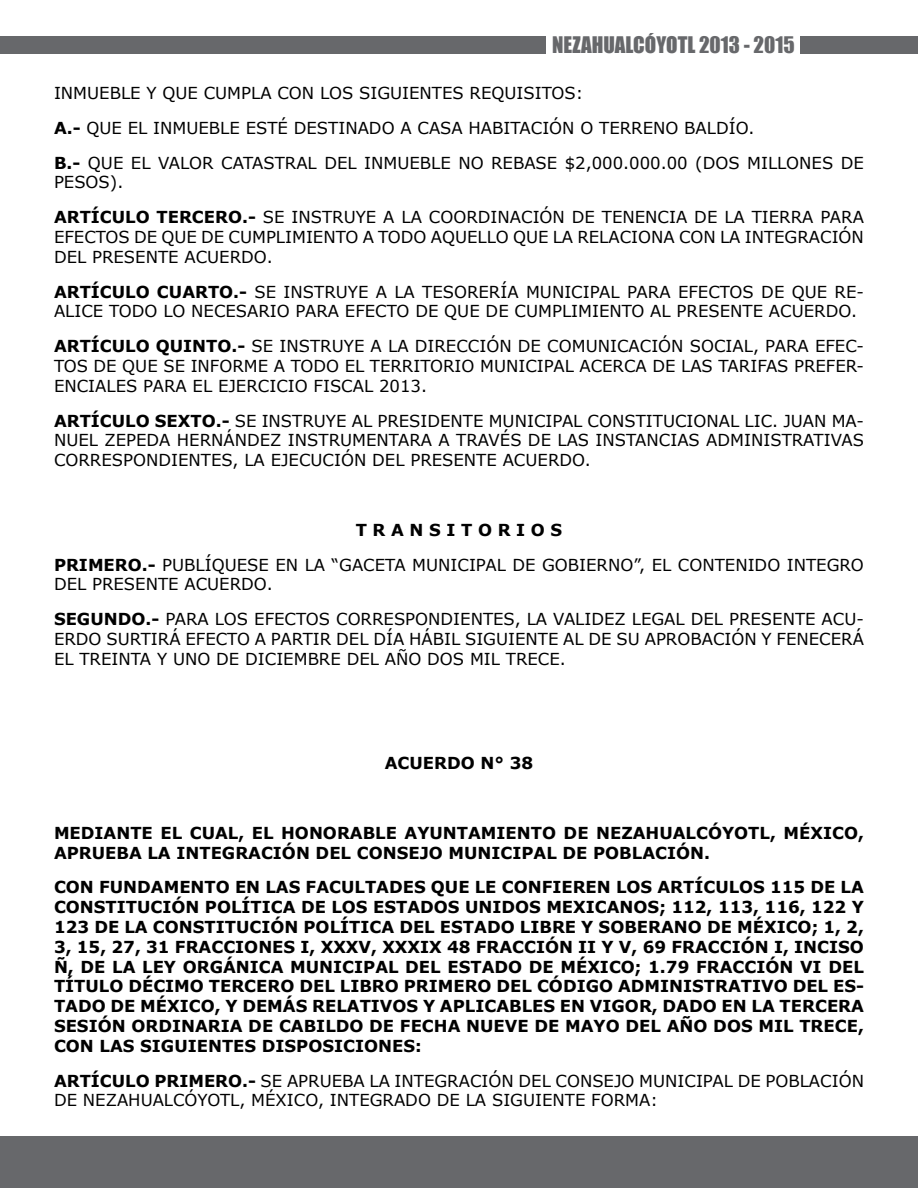
<style>
.page{position:relative;width:918px;height:1188px;background:#fff}
.page>*{position:absolute;margin:0;border:0;box-sizing:border-box;transform-origin:0 0}
.t1{font:21px "Impact";color:#67686b}
.t2{font:16.5px/19.8px "Verdana";color:#000}
.t3{font:700 16.5px/19.8px "Verdana";color:#000}
.s1{font-weight:700}
</style>
<div class="page">
<div style="left:0;top:1136px;width:918px;height:52px;background:#67686b"></div>
<div style="left:800px;top:36px;width:118px;height:18px;background:#67686b"></div>
<div style="left:0;top:36px;width:546px;height:18px;background:#67686b"></div>
<p class="t1" style="left:552px;top:28px;width:244px">NEZAHUALCÓYOTL 2013 - 2015</p>
<p class="t2" style="left:54px;top:75px;width:812px;line-height:34.8px">INMUEBLE Y QUE CUMPLA CON LOS SIGUIENTES REQUISITOS:<br><span class="s1">A.-</span> QUE EL INMUEBLE ESTÉ DESTINADO A CASA HABITACIÓN O TERRENO BALDÍO.<br><span class="s1">B.-</span> QUE EL VALOR CATASTRAL DEL INMUEBLE NO REBASE $2,000.000.00 (DOS MILLONES DE</p>
<p class="t2" style="left:54px;top:165px;width:812px;line-height:34.8px">PESOS).<br><span class="s1">ARTÍCULO TERCERO.-</span> SE INSTRUYE A LA COORDINACIÓN DE TENENCIA DE LA TIERRA PARA</p>
<p class="t2" style="left:54px;top:227px;width:811px">EFECTOS DE QUE DE CUMPLIMIENTO A TODO AQUELLO QUE LA RELACIONA CON LA INTEGRACIÓN<br>DEL PRESENTE ACUERDO.</p>
<p class="t2" style="left:54px;top:282px;width:812px"><span class="s1">ARTÍCULO CUARTO.-</span> SE INSTRUYE A LA TESORERÍA MUNICIPAL PARA EFECTOS DE QUE RE-<br>ALICE TODO LO NECESARIO PARA EFECTO DE QUE DE CUMPLIMIENTO AL PRESENTE ACUERDO.</p>
<p class="t2" style="left:54px;top:336px;width:812px;text-align:justify"><span class="s1">ARTÍCULO QUINTO.-</span> SE INSTRUYE A LA DIRECCIÓN DE COMUNICACIÓN SOCIAL, PARA EFEC-TOS DE QUE SE INFORME A TODO EL TERRITORIO MUNICIPAL ACERCA DE LAS TARIFAS PREFER-ENCIALES PARA EL EJERCICIO FISCAL 2013.</p>
<p class="t2" style="left:54px;top:411px;width:812px;text-align:justify"><span class="s1">ARTÍCULO SEXTO.-</span> SE INSTRUYE AL PRESIDENTE MUNICIPAL CONSTITUCIONAL LIC. JUAN MA-NUEL ZEPEDA HERNÁNDEZ INSTRUMENTARA A TRAVÉS DE LAS INSTANCIAS ADMINISTRATIVAS CORRESPONDIENTES, LA EJECUCIÓN DEL PRESENTE ACUERDO.</p>
<p class="t2" style="left:54px;top:512px;width:811px;line-height:34.8px;text-align:center"><span class="s1">T R A N S I T O R I O S<br>PRIMERO.-</span> PUBLÍQUESE EN LA “GACETA MUNICIPAL DE GOBIERNO”, EL CONTENIDO INTEGRO</p>
<p class="t2" style="left:54px;top:567px;width:812px;line-height:34.8px">DEL PRESENTE ACUERDO.<br><span class="s1">SEGUNDO.-</span> PARA LOS EFECTOS CORRESPONDIENTES, LA VALIDEZ LEGAL DEL PRESENTE ACU-</p>
<p class="t2" style="left:54px;top:629px;width:811px">ERDO SURTIRÁ EFECTO A PARTIR DEL DÍA HÁBIL SIGUIENTE AL DE SU APROBACIÓN Y FENECERÁ<br>EL TREINTA Y UNO DE DICIEMBRE DEL AÑO DOS MIL TRECE.</p>
<p class="t3" style="left:385px;top:753px;width:150px">ACUERDO N° 38</p>
<p class="t3" style="left:54px;top:823px;width:811px">MEDIANTE EL CUAL, EL HONORABLE AYUNTAMIENTO DE NEZAHUALCÓYOTL, MÉXICO,<br>APRUEBA LA INTEGRACIÓN DEL CONSEJO MUNICIPAL DE POBLACIÓN.</p>
<p class="t3" style="left:54px;top:877px;width:812px;text-align:justify">CON FUNDAMENTO EN LAS FACULTADES QUE LE CONFIEREN LOS ARTÍCULOS 115 DE LA CONSTITUCIÓN POLÍTICA DE LOS ESTADOS UNIDOS MEXICANOS; 112, 113, 116, 122 Y 123 DE LA CONSTITUCIÓN POLÍTICA DEL ESTADO LIBRE Y SOBERANO DE MÉXICO; 1, 2, 3, 15, 27, 31 FRACCIONES I, XXXV, XXXIX 48 FRACCIÓN II Y V, 69 FRACCIÓN I, INCISO Ñ, DE LA LEY ORGÁNICA MUNICIPAL DEL ESTADO DE MÉXICO; 1.79 FRACCIÓN VI DEL TÍTULO DÉCIMO TERCERO DEL LIBRO PRIMERO DEL CÓDIGO ADMINISTRATIVO DEL ES-TADO DE MÉXICO, Y DEMÁS RELATIVOS Y APLICABLES EN VIGOR, DADO EN LA TERCERA SESIÓN ORDINARIA DE CABILDO DE FECHA NUEVE DE MAYO DEL AÑO DOS MIL TRECE, CON LAS SIGUIENTES DISPOSICIONES:</p>
<p class="t2" style="left:54px;top:1071px;width:812px"><span class="s1">ARTÍCULO PRIMERO.-</span> SE APRUEBA LA INTEGRACIÓN DEL CONSEJO MUNICIPAL DE POBLACIÓN<br>DE NEZAHUALCÓYOTL, MÉXICO, INTEGRADO DE LA SIGUIENTE FORMA:</p>
</div>
